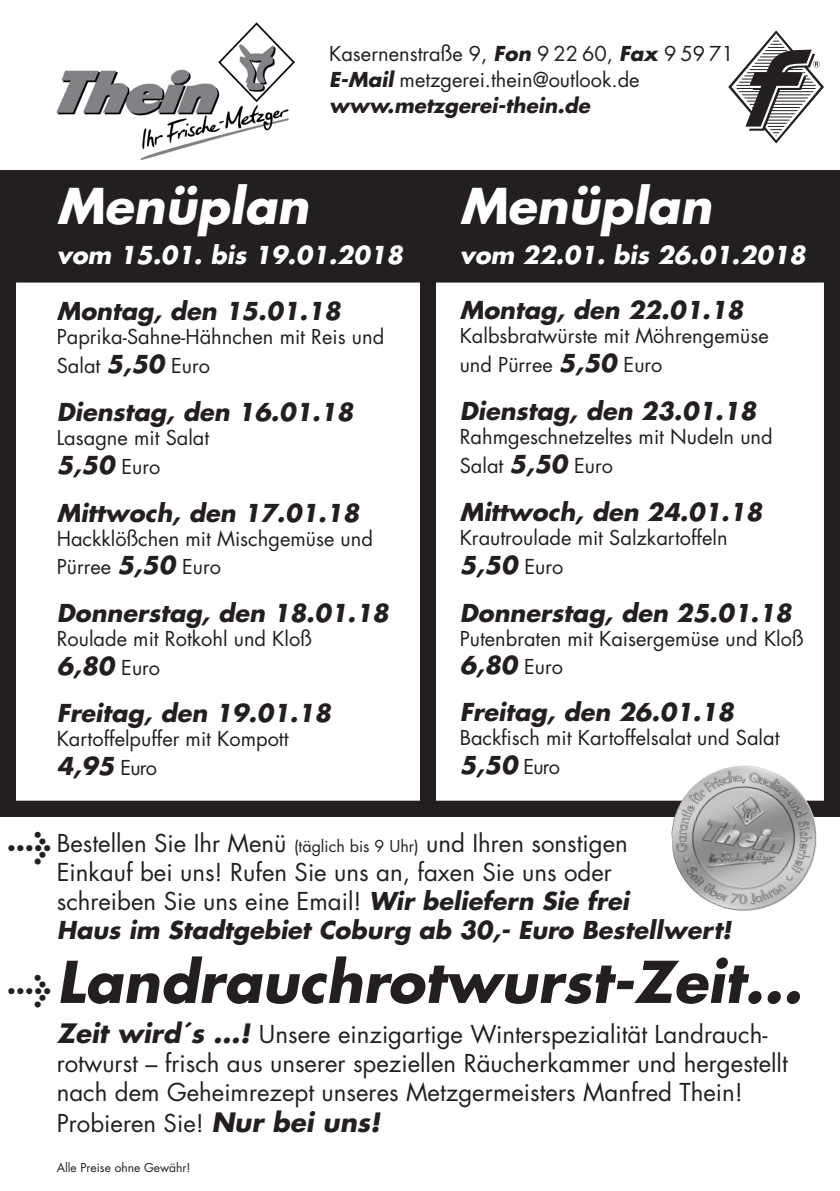
<style>
.page{position:relative;width:840px;height:1191px;background:#fff}
.page>*{position:absolute;margin:0;border:0;box-sizing:border-box;transform-origin:0 0}
.t1{font:italic 700 56px "Futura";color:#231f20}
.t2{font:italic 700 48px "Futura";color:#fff}
.t3{font:36px "Meta Bold Expert";color:#231f20}
.t4{font:24px/28.8px "Futura";color:#231f20}
.t5{font:italic 700 24px "Futura";color:#231f20}
.t6{font:italic 700 24px "Futura";color:#fff}
.t7{font:20px/28.8px "Futura";color:#231f20}
.t8{font:italic 700 20px/26px "Futura";color:#231f20}
.t9{font:12px "Futura";color:#231f20}
.s1{font-weight:700;font-style:italic}
.s2{font-weight:400;font-style:normal}
.s3{font-weight:700;font-style:italic;font-size:24px}
.s4{font-weight:400;font-style:normal;font-size:20px}
.s5{font-size:16px}
.s6{font-weight:700;font-style:italic;font-size:26px}
.s7{font-family:"Futura CE";font-weight:700;font-style:italic;font-size:26px}
</style>
<div class="page">
<div style="left:0;top:170px;width:839px;height:646px;background:#231f20"></div>
<div style="left:8px;top:274px;width:823px;height:534px;background:#fff"></div>
<div style="left:0;top:266px;width:839px;height:550px;border:16px solid #231f20"></div>
<div style="left:420px;top:247px;width:16px;height:567px;background:#231f20"></div>
<img style="left:671px;top:765px;width:103px;height:146px">
<svg style="left:728px;top:30px;width:96px;height:114px"></svg>
<img style="left:57px;top:23px;width:237px;height:137px">
<p class="t7" style="left:329px;top:39px;width:406px">Kasernenstraße 9, <span class="s1">Fon</span> 9 22 60, <span class="s1">Fax</span> 9 59 71</p>
<p class="t8" style="left:329px;top:66px;width:312px">E-Mail <span class="s2">metzgerei.thein@outlook.de </span>www.metzgerei-thein.de</p>
<p class="t2" style="left:57px;top:173px;width:253px">Menüplan</p>
<p class="t6" style="left:57px;top:239px;width:347px">vom 15.01. bis 19.01.2018</p>
<p class="t5" style="left:57px;top:294px;width:285px">Montag, den 15.01.18</p>
<p class="t7" style="left:57px;top:322px;width:329px">Paprika-Sahne-Hähnchen mit Reis und<br>Salat <span class="s3">5,50</span> Euro</p>
<p class="t5" style="left:57px;top:395px;width:298px">Dienstag, den 16.01.18</p>
<p class="t7" style="left:57px;top:422px;width:154px">Lasagne mit Salat</p>
<p class="t5" style="left:57px;top:448px;width:105px">5,50 <span class="s4">Euro</span></p>
<p class="t5" style="left:57px;top:496px;width:304px">Mittwoch, den 17.01.18</p>
<p class="t7" style="left:57px;top:523px;width:317px">Hackklößchen mit Mischgemüse und<br>Pürree <span class="s3">5,50</span> Euro</p>
<p class="t5" style="left:57px;top:596px;width:333px">Donnerstag, den 18.01.18</p>
<p class="t7" style="left:57px;top:624px;width:256px">Roulade mit Rotkohl und Kloß</p>
<p class="t5" style="left:57px;top:649px;width:105px">6,80 <span class="s4">Euro</span></p>
<p class="t5" style="left:57px;top:696px;width:275px">Freitag, den 19.01.18</p>
<p class="t7" style="left:57px;top:724px;width:233px">Kartoffelpuffer mit Kompott</p>
<p class="t5" style="left:57px;top:749px;width:102px">4,95 <span class="s4">Euro</span></p>
<p class="t2" style="left:459px;top:173px;width:253px">Menüplan</p>
<p class="t6" style="left:459px;top:239px;width:347px">vom 22.01. bis 26.01.2018</p>
<p class="t5" style="left:459px;top:293px;width:285px">Montag, den 22.01.18</p>
<p class="t7" style="left:459px;top:321px;width:310px">Kalbsbratwürste mit Möhrengemüse</p>
<p class="t7" style="left:459px;top:350px;width:204px">und Pürree <span class="s3">5,50</span> Euro</p>
<p class="t5" style="left:459px;top:394px;width:298px">Dienstag, den 23.01.18</p>
<p class="t7" style="left:459px;top:422px;width:314px">Rahmgeschnetzeltes mit Nudeln und</p>
<p class="t7" style="left:459px;top:450px;width:155px">Salat <span class="s3">5,50</span> Euro</p>
<p class="t5" style="left:459px;top:495px;width:304px">Mittwoch, den 24.01.18</p>
<p class="t7" style="left:459px;top:522px;width:269px">Krautroulade mit Salzkartoffeln</p>
<p class="t5" style="left:459px;top:548px;width:105px">5,50 <span class="s4">Euro</span></p>
<p class="t5" style="left:459px;top:596px;width:333px">Donnerstag, den 25.01.18</p>
<p class="t7" style="left:459px;top:623px;width:345px">Putenbraten mit Kaisergemüse und Kloß</p>
<p class="t5" style="left:459px;top:648px;width:105px">6,80 <span class="s4">Euro</span></p>
<p class="t5" style="left:459px;top:695px;width:275px">Freitag, den 26.01.18</p>
<p class="t7" style="left:459px;top:723px;width:321px">Backfisch mit Kartoffelsalat und Salat</p>
<p class="t5" style="left:459px;top:748px;width:102px">5,50 <span class="s4">Euro</span></p>
<p class="t3" style="left:8px;top:824px;width:45px">l</p>
<p class="t4" style="left:57px;top:829px;width:572px">Bestellen Sie Ihr Menü <span class="s5">(täglich bis 9 Uhr)</span> und Ihren sonstigen</p>
<p class="t4" style="left:57px;top:857px;width:676px">Einkauf bei uns! Rufen Sie uns an, faxen Sie uns oder<br>schreiben Sie uns eine Email! <span class="s1">Wir beliefern Sie frei<br>Haus im Stadtgebiet Coburg ab 30,- Euro Bestellwert!</span></p>
<p class="t1" style="left:57px;top:943px;width:746px">Landrauchrotwurst-Zeit...</p>
<p class="t4" style="left:57px;top:1019px;width:732px"><span class="s6">Zeit wird´s ...!</span> Unsere einzigartige Winterspezialität Landrauch&shy;rotwurst – frisch aus unserer speziellen Räucherkammer und hergestellt nach dem Geheimrezept unseres Metzgermeisters Manfred Thein!</p>
<p class="t4" style="left:57px;top:1108px;width:325px">Probieren Sie! <span class="s7">Nur bei uns!</span></p>
<p class="t3" style="left:8px;top:967px;width:45px">l</p>
<p class="t9" style="left:57px;top:1159px;width:135px">Alle Preise ohne Gewähr!</p>
</div>
